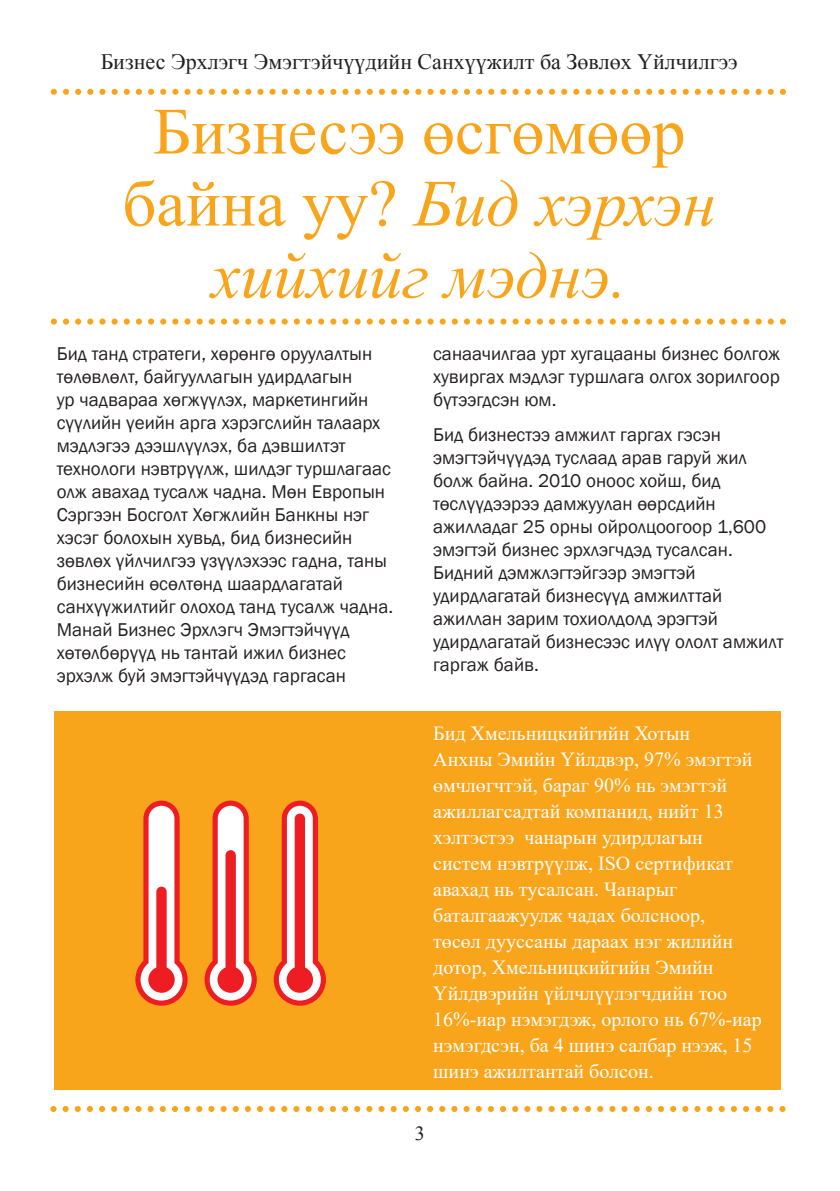
<style>
.page{position:relative;width:840px;height:1191px;background:#fff}
.page>*{position:absolute;margin:0;border:0;box-sizing:border-box;transform-origin:0 0}
.heading_1{font:66px/72px "Mogul Times New Roman";color:#f9a51b;text-align:center}
.heading_2{font:22px "Mogul Times New Roman";color:#231f20}
.t1{font:20px/26px "Times New Roman";color:#fff}
.t2{font:20px "Mogul Times New Roman";color:#231f20}
.t3{font:19px/23px "Mogul Franklin Gothic";color:#231f20}
.s1{font-style:italic}
</style>
<div class="page">
<svg style="left:50px;top:89px;width:736px;height:6px"></svg>
<svg style="left:50px;top:1106px;width:736px;height:6px"></svg>
<div style="left:55px;top:711px;width:725px;height:378px;background:#f9a51b"></div>
<svg style="left:50px;top:318px;width:736px;height:7px"></svg>
<svg style="left:135px;top:800px;width:191px;height:205px"></svg>
<p class="heading_2" style="left:101px;top:47px;width:638px">Бизнес Эрхлэгч Эмэгтэйчүүдийн Санхүүжилт ба Зөвлөх Үйлчилгээ</p>
<p class="heading_1" style="left:123px;top:94px;width:594px">Бизнесээ өсгөмөөр байна уу? <span class="s1">Бид хэрхэн хийхийг мэднэ.</span></p>
<p class="t3" style="left:57px;top:343px;width:338px">Бид танд стратеги, хөрөнгө оруулалтын төлөвлөлт, байгууллагын удирдлагын<br>ур чадвараа хөгжүүлэх, маркетингийн сүүлийн үеийн арга хэрэгслийн талаарх мэдлэгээ дээшлүүлэх, ба дэвшилтэт технологи нэвтрүүлж, шилдэг туршлaгаас олж авахад тусалж чадна. Мөн Европын Сэргээн Босголт Хөгжлийн Банкны нэг хэсэг болохын хувьд, бид бизнесийн зөвлөх үйлчилгээ үзүүлэхээс гадна, таны бизнесийн өсөлтөнд шаардлагатай санхүүжилтийг олоход танд тусалж чадна.<br>Манай Бизнес Эрхлэгч Эмэгтэйчүүд хөтөлбөрүүд нь тантай ижил бизнес эрхэлж буй эмэгтэйчүүдэд гаргасан</p>
<p class="t3" style="left:433px;top:343px;width:348px;text-align:justify">санаачилгаа урт хугацааны бизнес болгож хувиргах мэдлэг туршлага олгох зорилгоор бүтээгдсэн юм.</p>
<p class="t3" style="left:433px;top:423px;width:352px">Бид бизнестээ амжилт гаргах гэсэн эмэгтэйчүүдэд туслаад арав гаруй жил болж байна. 2010 оноос хойш, бид төслүүдээрээ дамжуулан өөрсдийн ажилладаг 25 орны ойролцоогоор 1,600 эмэгтэй бизнес эрхлэгчдэд тусалсан.<br>Бидний дэмжлэгтэйгээр эмэгтэй удирдлагатай бизнесүүд амжилттай ажиллан зарим тохиолдолд эрэгтэй удирдлагатай бизнесээс илүү ололт амжилт гаргаж байв.</p>
<p class="t1" style="left:433px;top:719px;width:330px">Бид Хмельницкийгийн Хотын<br>Анхны Эмийн Үйлдвэр, 97% эмэгтэй өмчлөгчтэй, бараг 90% нь эмэгтэй ажиллагсадтай компанид, нийт 13 хэлтэстээ чанарын удирдлагын систем нэвтрүүлж, ISO сертификат авахад нь тусалсан. Чанарыг баталгаажуулж чадах болсноор,<br>төсөл дууссаны дараах нэг жилийн дотор, Хмельницкийгийн Эмийн<br>Үйлдвэрийн үйлчлүүлэгчдийн тоо<br>16%-иар нэмэгдэж, орлого нь 67%-иар нэмэгдсэн, ба 4 шинэ салбар нээж, 15 шинэ ажилтантай болсон.</p>
<p class="t2" style="left:415px;top:1120px;width:11px">3</p>
</div>
